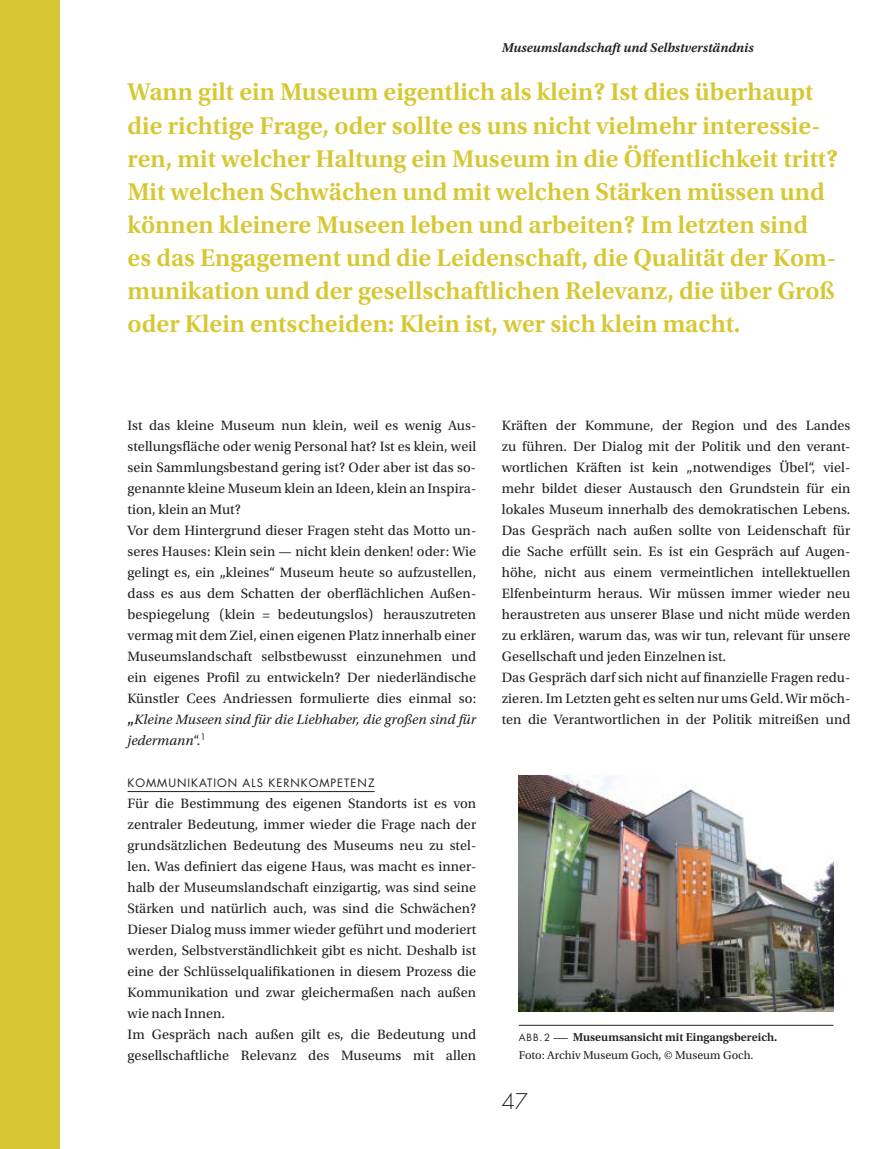
<style>
.page{position:relative;width:893px;height:1149px;background:#fff}
.page>*{position:absolute;margin:0;border:0;box-sizing:border-box;transform-origin:0 0}
.Teaser_Text{font:600 25.5px/33px "Utopia Std";color:#d7c833}
.t1{font:300 21px "Futura Std";color:#231f20}
.Fließtext_9_5_14{font:14.25px/21px "Utopia Std";letter-spacing:.005em;color:#231f20;text-align:justify}
.t2{font:italic 600 13.5px "Utopia Std";color:#231f20}
.Anmerkungen{font:600 12px "Utopia Std";color:#231f20}
.Anmerkungen-2{font:12px "Utopia Std";color:#231f20}
.Überschrift_02_Futur{font:11.25px "Futura Std";letter-spacing:.09em;color:#231f20}
.s1{font-weight:600}
.s2{font-style:italic}
.s3{font-family:"Futura Std";font-weight:400;font-size:9.75px}
</style>
<div class="page">
<hr style="left:128px;top:791px;width:247px;height:1px;background:#231f20">
<div style="left:0;top:0;width:60px;height:1148px;background:#d7c833"></div>
<img style="left:519px;top:775px;width:314px;height:236px">
<hr style="left:519px;top:1024px;width:314px;height:1px;background:#231f20">
<p class="t2" style="left:502px;top:40px;width:253px">Museumslandschaft und Selbstverständnis</p>
<p class="Teaser_Text" style="left:128px;top:76px;width:712px">Wann gilt ein Museum eigentlich als klein? Ist dies überhaupt die richtige Frage, oder sollte es uns nicht vielmehr interessie&shy;ren, mit welcher Haltung ein Museum in die Öffentlichkeit tritt?<br>Mit welchen Schwächen und mit welchen Stärken müssen und können kleinere Museen leben und arbeiten? Im letzten sind<br>es das Engagement und die Leidenschaft, die Qualität der Kom&shy;munikation und der gesellschaftlichen Relevanz, die über Groß oder Klein entscheiden: Klein ist, wer sich klein macht.</p>
<p class="Fließtext_9_5_14" style="left:128px;top:415px;width:350px">Ist das kleine Museum nun klein, weil es wenig Aus&shy;stellungsfläche oder wenig Personal hat? Ist es klein, weil sein Sammlungsbestand gering ist? Oder aber ist das so&shy;genannte kleine Museum klein an Ideen, klein an Inspira&shy;tion, klein an Mut?</p>
<p class="Fließtext_9_5_14" style="left:128px;top:520px;width:350px">Vor dem Hintergrund dieser Fragen steht das Motto un&shy;seres Hauses: Klein sein — nicht klein denken! oder: Wie gelingt es, ein „kleines“ Museum heute so aufzustellen, dass es aus dem Schatten der oberflächlichen Außen&shy;bespiegelung (klein = bedeutungslos) herauszutreten vermag mit dem Ziel, einen eigenen Platz innerhalb einer Museumslandschaft selbstbewusst einzunehmen und ein eigenes Profil zu entwickeln? Der niederländische Künstler Cees Andriessen formulierte dies einmal so: <span class="s1">„</span><span class="s2">Kleine Museen sind für die Liebhaber, die großen sind für jedermann</span>“.<sup>1</sup></p>
<p class="Überschrift_02_Futur" style="left:128px;top:775px;width:249px">KOMMUNIKATION ALS KERNKOMPETENZ</p>
<p class="Fließtext_9_5_14" style="left:128px;top:793px;width:350px">Für die Bestimmung des eigenen Standorts ist es von zentraler Bedeutung, immer wieder die Frage nach der grundsätzlichen Bedeutung des Museums neu zu stel&shy;len. Was definiert das eigene Haus, was macht es inner&shy;halb der Museumslandschaft einzigartig, was sind seine Stärken und natürlich auch, was sind die Schwächen?<br>Dieser Dialog muss immer wieder geführt und moderiert werden, Selbstverständlichkeit gibt es nicht. Deshalb ist eine der Schlüsselqualifikationen in diesem Prozess die Kommunikation und zwar gleichermaßen nach außen wie nach Innen.</p>
<p class="Fließtext_9_5_14" style="left:128px;top:1024px;width:350px">Im Gespräch nach außen gilt es, die Bedeutung und gesellschaftliche Relevanz des Museums mit allen</p>
<p class="Fließtext_9_5_14" style="left:502px;top:415px;width:350px">Kräften der Kommune, der Region und des Landes zu führen. Der Dialog mit der Politik und den verant&shy;wortlichen Kräften ist kein „notwendiges Übel“, viel&shy;mehr bildet dieser Austausch den Grundstein für ein lokales Museum innerhalb des demokratischen Lebens.<br>Das Gespräch nach außen sollte von Leidenschaft für die Sache erfüllt sein. Es ist ein Gespräch auf Augen&shy;höhe, nicht aus einem vermeintlichen intellektuellen Elfenbeinturm heraus. Wir müssen immer wieder neu heraustreten aus unserer Blase und nicht müde werden zu erklären, warum das, was wir tun, relevant für unsere Gesellschaft und jeden Einzelnen ist.</p>
<p class="Fließtext_9_5_14" style="left:502px;top:667px;width:350px">Das Gespräch darf sich nicht auf finanzielle Fragen redu&shy;zieren. Im Letzten geht es selten nur ums Geld. Wir möch&shy;ten die Verantwortlichen in der Politik mitreißen und</p>
<p class="Anmerkungen" style="left:519px;top:1030px;width:260px"><span class="s3">ABB. 2—</span>Museumsansicht mit Eingangsbereich.</p>
<p class="Anmerkungen-2" style="left:519px;top:1048px;width:236px">Foto: Archiv Museum Goch, © Museum Goch.</p>
<h2 class="t1" style="left:502px;top:1088px;width:28px">47</h2>
</div>
